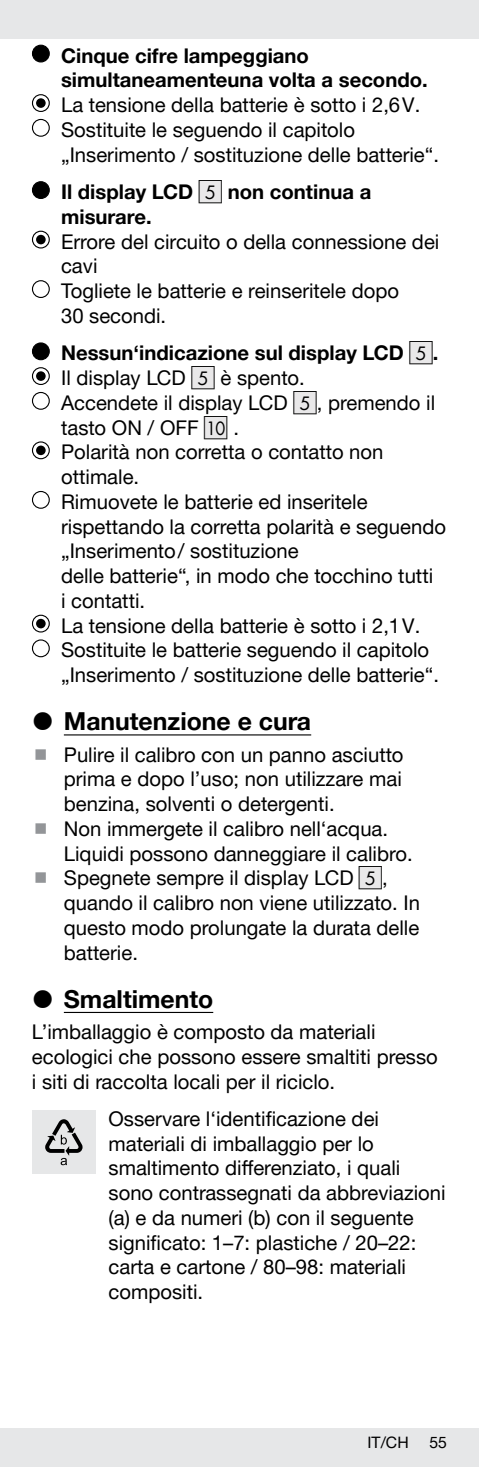
<style>
.page{position:relative;width:479px;height:1467px;background:#fff}
.page>*{position:absolute;margin:0;border:0;box-sizing:border-box;transform-origin:0 0}
.t1{font:700 24.75px "Helvetica Neue Parkside";color:#000}
.t2{font:20.25px/24.8px "Helvetica Neue Parkside";color:#000}
.t3{font:700 20.25px/24.8px "Helvetica Neue Parkside";color:#000}
.t4{font:15.75px "Helvetica Neue Parkside";color:#000}
.s1{font-family:"IMP Lidl Num Box";font-weight:400;font-size:17.78px;color:#e9e8e9}
.s2{font-family:"IMP Lidl Num Box";font-weight:400;font-size:17.78px}
.s3{font-weight:700}
.s4{font-family:"IMP Lidl Num Box";font-size:17.78px;color:#e9e8e9}
.s5{font-family:"IMP Lidl Num Box";font-size:17.78px}
</style>
<div class="page">
<div style="left:0;top:0;width:478px;height:38px;background:#e6e7e8"></div>
<div style="left:0;top:1429px;width:478px;height:38px;background:#e6e7e8"></div>
<hr style="left:64px;top:734px;width:247px;height:1px;background:#000">
<hr style="left:64px;top:1012px;width:149px;height:1px;background:#000">
<div style="left:32px;top:45px;width:17px;height:17px;background:#000;border-radius:50%"></div>
<div style="left:32px;top:45px;width:18px;height:18px;border:1px solid #000;border-radius:50%"></div>
<div style="left:32px;top:94px;width:18px;height:18px;border:1px solid #000;border-radius:50%"></div>
<div style="left:36px;top:98px;width:10px;height:10px;background:#000;border-radius:50%"></div>
<div style="left:32px;top:119px;width:18px;height:18px;border:1px solid #000;border-radius:50%"></div>
<div style="left:32px;top:182px;width:17px;height:16px;background:#000;border-radius:50%"></div>
<div style="left:32px;top:181px;width:18px;height:18px;border:1px solid #000;border-radius:50%"></div>
<div style="left:32px;top:231px;width:18px;height:18px;border:1px solid #000;border-radius:50%"></div>
<div style="left:36px;top:235px;width:10px;height:9px;background:#000;border-radius:50%"></div>
<div style="left:32px;top:280px;width:18px;height:18px;border:1px solid #000;border-radius:50%"></div>
<div style="left:32px;top:343px;width:17px;height:17px;background:#000;border-radius:50%"></div>
<div style="left:32px;top:342px;width:18px;height:18px;border:1px solid #000;border-radius:50%"></div>
<div style="left:32px;top:367px;width:18px;height:18px;border:1px solid #000;border-radius:50%"></div>
<div style="left:36px;top:371px;width:10px;height:10px;background:#000;border-radius:50%"></div>
<div style="left:32px;top:392px;width:18px;height:18px;border:1px solid #000;border-radius:50%"></div>
<div style="left:32px;top:441px;width:18px;height:18px;border:1px solid #000;border-radius:50%"></div>
<div style="left:36px;top:446px;width:10px;height:9px;background:#000;border-radius:50%"></div>
<div style="left:32px;top:491px;width:18px;height:18px;border:1px solid #000;border-radius:50%"></div>
<div style="left:32px;top:615px;width:18px;height:18px;border:1px solid #000;border-radius:50%"></div>
<div style="left:36px;top:619px;width:10px;height:9px;background:#000;border-radius:50%"></div>
<div style="left:32px;top:639px;width:18px;height:18px;border:1px solid #000;border-radius:50%"></div>
<div style="left:32px;top:1110px;width:64px;height:64px;background:#e6e7e8"></div>
<svg style="left:45px;top:1119px;width:37px;height:46px"></svg>
<p class="t3" style="left:61px;top:43px;width:368px">Cinque cifre lampeggiano simultaneamenteuna volta a secondo.</p>
<p class="t2" style="left:61px;top:93px;width:379px">La tensione della batterie è sotto i 2,6 V.<br>Sostituite le seguendo il capitolo „Inserimento / sostituzione delle batterie“.</p>
<p class="t3" style="left:61px;top:180px;width:311px">Il display LCD <span class="s1">[</span><span class="s2">5]</span> non continua a misurare.</p>
<p class="t2" style="left:61px;top:229px;width:379px">Errore del circuito o della connessione dei cavi<br>Togliete le batterie e reinseritele dopo<br>30 secondi.</p>
<p class="t2" style="left:61px;top:341px;width:386px"><span class="s3">Nessun‘indicazione sul display LCD</span> <span class="s4">[</span><span class="s5">5]</span><span class="s3">.<br></span>Il display LCD <span class="s4">[</span><span class="s5">5]</span> è spento.<br>Accendete il display LCD <span class="s4">[</span><span class="s5">5]</span>, premendo il tasto ON / OFF <span class="s4">[</span><span class="s5">10]</span> .<br>Polarità non corretta o contatto non ottimale.<br>Rimuovete le batterie ed inseritele rispettando la corretta polarità e seguendo „Inserimento / sostituzione<br>delle batterie“, in modo che tocchino tutti<br>i contatti.<br>La tensione della batterie è sotto i 2,1 V.<br>Sostituite le batterie seguendo il capitolo „Inserimento / sostituzione delle batterie“.</p>
<p class="t1" style="left:64px;top:707px;width:249px">Manutenzione e cura</p>
<p class="t2" style="left:64px;top:742px;width:357px">Pulire il calibro con un panno asciutto prima e dopo l’uso; non utilizzare mai benzina, solventi o detergenti.<br>Non immergete il calibro nell‘acqua.<br>Liquidi possono danneggiare il calibro.<br>Spegnete sempre il display LCD <span class="s4">[</span><span class="s5">5]</span>, quando il calibro non viene utilizzato. In questo modo prolungate la durata delle batterie.</p>
<p class="t1" style="left:64px;top:985px;width:151px">Smaltimento</p>
<p class="t2" style="left:32px;top:1020px;width:407px">L’imballaggio è composto da materiali ecologici che possono essere smaltiti presso i siti di raccolta locali per il riciclo.</p>
<p class="t2" style="left:108px;top:1107px;width:338px">Osservare l‘identificazione dei materiali di imballaggio per lo smaltimento differenziato, i quali sono contrassegnati da abbreviazioni (a) e da numeri (b) con il seguente significato: 1–7: plastiche / 20–22: carta e cartone / 80–98: materiali compositi.</p>
<p class="t4" style="left:367px;top:1433px;width:43px">IT/CH</p>
<p class="t4" style="left:429px;top:1433px;width:19px">55</p>
</div>
